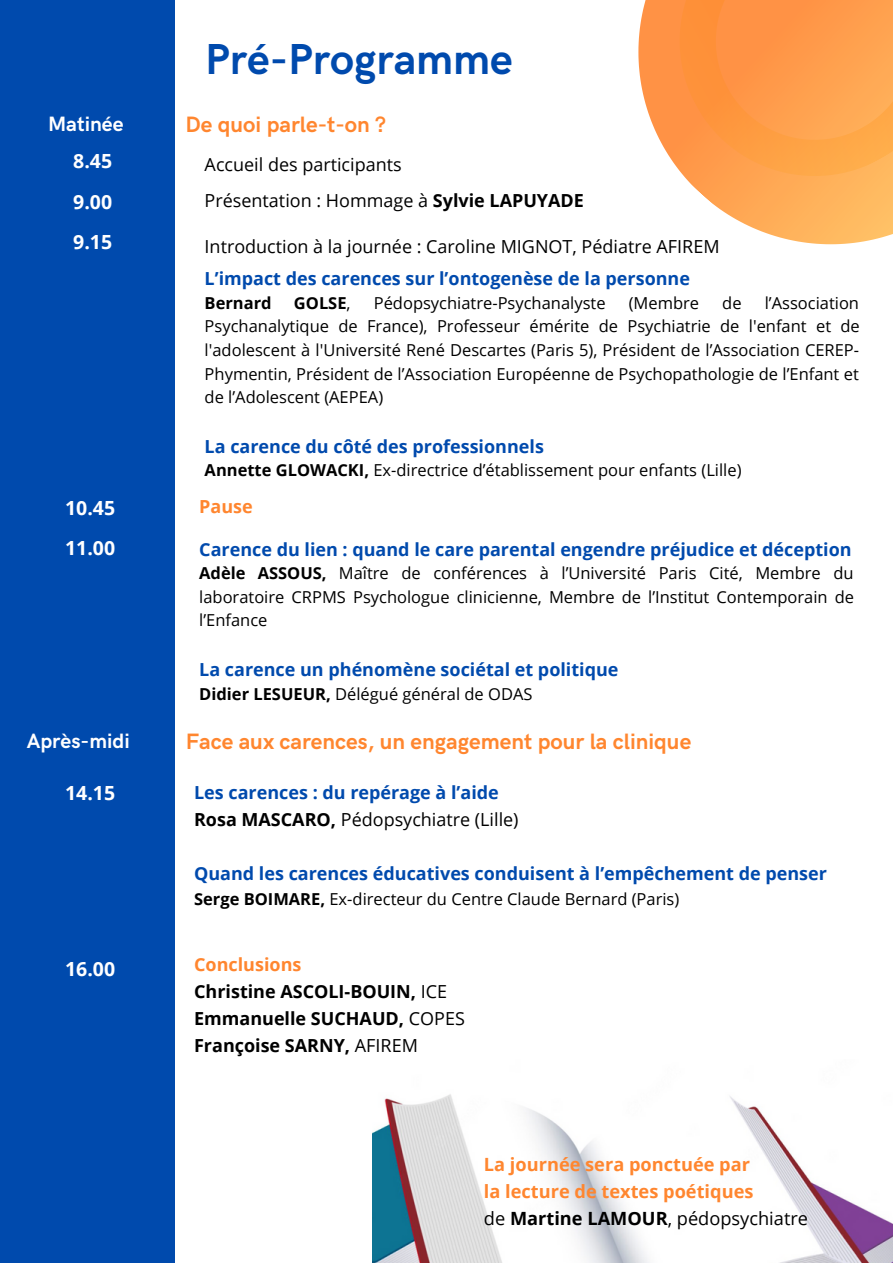
<style>
.page{position:relative;width:893px;height:1264px;background:#fff}
.page>*{position:absolute;margin:0;border:0;box-sizing:border-box;transform-origin:0 0}
.t1{font:700 43.5px "HK Grotesk";color:#004aad}
.t2{font:700 22.35px "HK Grotesk";color:#ff862f}
.t3{font:700 20.85px "HK Grotesk";color:#fff}
.t4{font:700 19.5px/40.5px "Open Sans";color:#fff;text-align:justify}
.t5{font:700 18.15px/27px "Open Sans";color:#ff862f}
.t6{font:700 18px/27px "Open Sans";color:#004aad}
.t7{font:18px "Open Sans";color:#000}
.t8{font:700 18px/27px "Open Sans";color:#000}
.t9{font:700 18px "Open Sans";color:#ff862f}
.t10{font:16.5px/23.5px "Open Sans";color:#000;text-align:justify}
.t11{font:700 16.5px "Open Sans";color:#000}
.s1{font-weight:700}
.s2{font-weight:400}
.s3{color:#000}
.s4{font-weight:400;color:#000}
.s5{color:#ff862f}
</style>
<div class="page">
<div style="left:0;top:0;width:174px;height:1262px;background:#004aad"></div>
<svg style="left:638px;top:0;width:254px;height:245px;background:#feac64"></svg>
<img style="left:372px;top:1094px;width:520px;height:168px">
<h1 class="t1" style="left:205px;top:35px;width:309px">Pré-Programme</h1>
<p class="t3" style="left:48px;top:112px;width:77px">Matinée</p>
<h2 class="t2" style="left:185px;top:112px;width:202px">De quoi parle-t-on ?</h2>
<p class="t4" style="left:73px;top:140px;width:40px">8.45<br>9.00<br>9.15</p>
<p class="t4" style="left:65px;top:486px;width:51px">10.45<br>11.00</p>
<p class="t7" style="left:205px;top:152px;width:198px">Accueil des participants</p>
<p class="t7" style="left:205px;top:188px;width:381px">Présentation : Hommage à <span class="s1">Sylvie LAPUYADE</span></p>
<p class="t7" style="left:205px;top:234px;width:516px">Introduction à la journée : Caroline MIGNOT, Pédiatre AFIREM</p>
<p class="t6" style="left:205px;top:264px;width:487px">L’impact des carences sur l’ontogenèse de la personne</p>
<p class="t11" style="left:205px;top:291px;width:68px">Bernard</p>
<p class="t11" style="left:294px;top:291px;width:58px">GOLSE<span class="s2">,</span></p>
<p class="t10" style="left:374px;top:290px;width:233px">Pédopsychiatre-Psychanalyste</p>
<p class="t10" style="left:628px;top:290px;width:72px">(Membre</p>
<p class="t10" style="left:722px;top:290px;width:21px">de</p>
<p class="t10" style="left:205px;top:290px;width:656px;text-indent:560px">l’Association Psychanalytique de France), Professeur émérite de Psychiatrie de l'enfant et de l'adolescent à l'Université René Descartes (Paris 5), Président de l’Association CEREP-Phymentin, Président de l’Association Européenne de Psychopathologie de l’Enfant et de l’Adolescent (AEPEA)</p>
<p class="t6" style="left:205px;top:432px;width:341px">La carence du côté des professionnels</p>
<p class="t10" style="left:205px;top:458px;width:538px"><span class="s1">Annette GLOWACKI,</span> Ex-directrice d’établissement pour enfants (Lille)</p>
<p class="t9" style="left:199px;top:494px;width:55px">Pause</p>
<p class="t6" style="left:199px;top:535px;width:654px">Carence du lien : quand le care parental engendre préjudice et déception</p>
<p class="t10" style="left:199px;top:561px;width:656px"><span class="s1">Adèle ASSOUS,</span> Maître de conférences à l’Université Paris Cité, Membre du laboratoire CRPMS Psychologue clinicienne, Membre de l’Institut Contemporain de l’Enfance</p>
<p class="t6" style="left:199px;top:655px;width:421px">La carence un phénomène sociétal et politique</p>
<p class="t10" style="left:199px;top:681px;width:335px"><span class="s1">Didier LESUEUR,</span> Délégué général de ODAS</p>
<p class="t3" style="left:27px;top:729px;width:104px">Après-midi</p>
<h2 class="t2" style="left:186px;top:728px;width:507px">Face aux carences, un engagement pour la clinique</h2>
<p class="t4" style="left:65px;top:772px;width:51px">14.15</p>
<p class="t4" style="left:65px;top:947px;width:51px">16.00</p>
<p class="t6" style="left:194px;top:779px;width:326px">Les carences : du repérage à l’aide<br><span class="s3">Rosa MASCARO,</span> <span class="s4">Pédopsychiatre (Lille)</span></p>
<p class="t6" style="left:194px;top:859px;width:634px">Quand les carences éducatives conduisent à l’empêchement de penser</p>
<p class="t10" style="left:194px;top:887px;width:486px"><span class="s1">Serge BOIMARE,</span> Ex-directeur du Centre Claude Bernard (Paris)</p>
<p class="t8" style="left:194px;top:950px;width:272px"><span class="s5">Conclusions<br></span>Christine ASCOLI-BOUIN, <span class="s2">ICE<br></span>Emmanuelle SUCHAUD, <span class="s2">COPES<br></span>Françoise SARNY, <span class="s2">AFIREM</span></p>
<p class="t5" style="left:484px;top:1150px;width:325px">La journée sera ponctuée par<br>la lecture de textes poétiques<br><span class="s4">de</span> <span class="s3">Martine LAMOUR</span><span class="s4">, pédopsychiatre</span></p>
</div>
